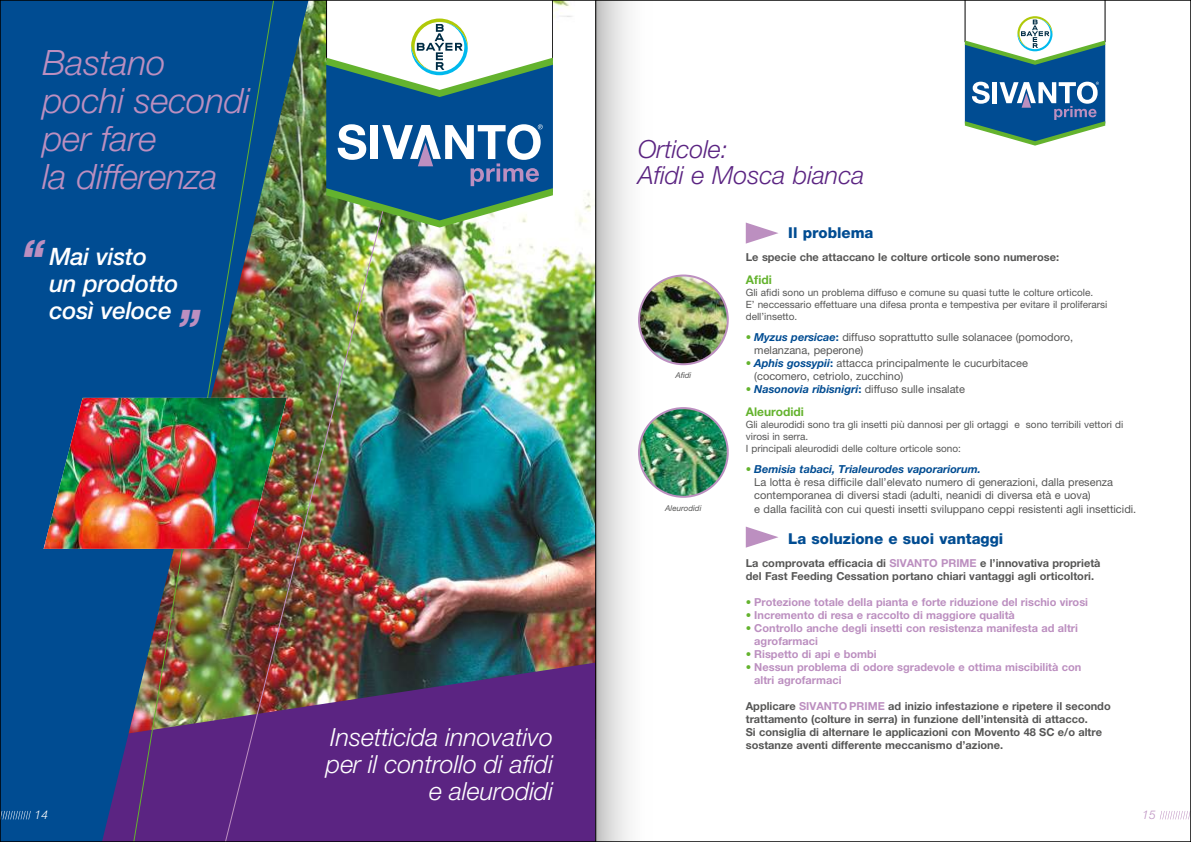
<style>
.page{position:relative;width:1191px;height:842px;background:#fff}
.page>*{position:absolute;margin:0;border:0;box-sizing:border-box;transform-origin:0 0}
.t1{font:italic 900 45px "Helvetica Neue LT Std";color:#bc8fc0;scale:.95 1}
.t2{font:italic 300 35px/38px "Helvetica Neue LT Std";letter-spacing:-.01em;color:#bc8fc0}
.t3{font:italic 300 25px/27px "Helvetica Neue LT Std";color:#fff;text-align:right}
.t4{font:italic 300 25px/26px "Helvetica Neue LT Std";color:#5b2482}
.t5{font:italic 500 24px/27px "Helvetica Neue LT Std";letter-spacing:-.01em;color:#fff}
.t6{font:800 15px "Helvetica Neue LT Std";color:#004c92}
.t7{font:700 12px "Helvetica Neue LT Std";color:#64b32e}
.t8{font:italic 300 12px "Helvetica Neue LT Std";color:#fff}
.t9{font:italic 300 12px "Helvetica Neue LT Std";color:#bc8fc0}
.t10{font:11px/13px "Helvetica Neue LT Std";color:#565655}
.t11{font:700 11px/13px "Helvetica Neue LT Std";color:#565655}
.t12{font:700 11px/13px "Helvetica Neue LT Std";color:#bc8fc0}
.t13{font:10px/12px "Helvetica Neue LT Std";color:#565655}
.t14{font:italic 8px "Helvetica Neue LT Std";color:#565655}
.s1{font-weight:700;color:#64b32e}
.s2{font-weight:700;font-style:italic;color:#004c92}
.s3{font-weight:700;color:#004c92}
.s4{color:#bc8fc0}
.s5{color:#64b32e}
</style>
<div class="page">
<svg style="left:964px;top:2px;width:141px;height:144px"></svg>
<img style="left:440px;top:2px;width:155px;height:661px">
<div style="left:440px;top:663px;width:155px;height:177px;background:#5b2482"></div>
<div style="left:2px;top:2px;width:128px;height:838px;background:#004c92"></div>
<img style="left:277px;top:2px;width:163px;height:838px">
<img style="left:130px;top:2px;width:147px;height:838px">
<svg style="left:326px;top:2px;width:227px;height:226px"></svg>
<img style="left:44px;top:398px;width:243px;height:151px">
<img style="left:639px;top:275px;width:89px;height:89px;border-radius:44px">
<div style="left:638px;top:274px;width:91px;height:91px;border:2px solid #bc8fc0;border-radius:50%"></div>
<img style="left:639px;top:408px;width:89px;height:89px;border-radius:44px">
<div style="left:638px;top:407px;width:91px;height:91px;border:2px solid #bc8fc0;border-radius:50%"></div>
<svg style="left:746px;top:223px;width:32px;height:21px"></svg>
<svg style="left:746px;top:527px;width:32px;height:21px"></svg>
<svg style="left:1160px;top:811px;width:29px;height:8px"></svg>
<svg style="left:2px;top:811px;width:29px;height:8px"></svg>
<svg style="left:596px;top:2px;width:56px;height:838px"></svg>
<hr style="left:595px;top:0;width:1px;height:842px;background:#000">
<h2 class="t2" style="left:43px;top:43px;width:209px">Bastano pochi secondi per fare<br>la differenza</h2>
<h1 class="t1" style="left:22px;top:228px;width:25px">“</h1>
<h3 class="t5" style="left:49px;top:243px;width:131px">Mai visto un prodotto così veloce</h3>
<h1 class="t1" style="left:177px;top:298px;width:25px">”</h1>
<h3 class="t3" style="left:326px;top:723px;width:228px">Insetticida innovativo per il controllo di afidi e aleurodidi</h3>
<h3 class="t4" style="left:638px;top:136px;width:228px">Orticole:<br>Afidi e Mosca bianca</h3>
<p class="t14" style="left:675px;top:371px;width:18px">Afidi</p>
<p class="t14" style="left:665px;top:503px;width:38px">Aleurodidi</p>
<h3 class="t6" style="left:788px;top:223px;width:87px">Il problema</h3>
<p class="t11" style="left:746px;top:250px;width:315px">Le specie che attaccano le colture orticole sono numerose:</p>
<p class="t7" style="left:746px;top:272px;width:27px">Afidi</p>
<p class="t13" style="left:746px;top:286px;width:363px">Gli afidi sono un problema diffuso e comune su quasi tutte le colture orticole.<br>E’ neccessario effettuare una difesa pronta e tempestiva per evitare il proliferarsi dell’insetto.</p>
<p class="t10" style="left:754px;top:330px;width:320px;text-indent:-9px"><span class="s1">•</span> <span class="s2">Myzus persicae</span><span class="s3">:</span> diffuso soprattutto sulle solanacee (pomodoro, melanzana, peperone)</p>
<p class="t10" style="left:754px;top:356px;width:275px;text-indent:-9px"><span class="s1">•</span> <span class="s2">Aphis gossypii</span><span class="s3">:</span> attacca principalmente le cucurbitacee (cocomero, cetriolo, zucchino)</p>
<p class="t10" style="left:746px;top:382px;width:221px"><span class="s1">•</span> <span class="s2">Nasonovia ribisnigri</span><span class="s3">:</span> diffuso sulle insalate</p>
<p class="t7" style="left:746px;top:404px;width:60px">Aleurodidi</p>
<p class="t13" style="left:746px;top:418px;width:379px">Gli aleurodidi sono tra gli insetti più dannosi per gli ortaggi e sono terribili vettori di virosi in serra.<br>I principali aleurodidi delle colture orticole sono:</p>
<p class="t10" style="left:754px;top:462px;width:360px;text-indent:-9px"><span class="s1">•</span> <span class="s2">Bemisia tabaci, Trialeurodes vaporariorum.<br></span>La lotta è resa difficile dall’elevato numero di generazioni, dalla presenza contemporanea di diversi stadi (adulti, neanidi di diversa età e uova)</p>
<p class="t10" style="left:754px;top:502px;width:383px">e dalla facilità con cui questi insetti sviluppano ceppi resistenti agli insetticidi.</p>
<h3 class="t6" style="left:788px;top:529px;width:216px">La soluzione e suoi vantaggi</h3>
<p class="t11" style="left:746px;top:556px;width:356px">La comprovata efficacia di <span class="s4">SIVANTO PRIME</span> e l’innovativa proprietà del Fast Feeding Cessation portano chiari vantaggi agli orticoltori.</p>
<p class="t12" style="left:746px;top:595px;width:344px"><span class="s5">•</span> Protezione totale della pianta e forte riduzione del rischio virosi</p>
<p class="t12" style="left:746px;top:608px;width:271px"><span class="s5">•</span> Incremento di resa e raccolto di maggiore qualità</p>
<p class="t12" style="left:754px;top:621px;width:325px;text-indent:-9px"><span class="s5">•</span> Controllo anche degli insetti con resistenza manifesta ad altri agrofarmaci</p>
<p class="t12" style="left:746px;top:647px;width:132px"><span class="s5">•</span> Rispetto di api e bombi</p>
<p class="t12" style="left:754px;top:660px;width:329px;text-indent:-9px"><span class="s5">•</span> Nessun problema di odore sgradevole e ottima miscibilità con altri agrofarmaci</p>
<p class="t11" style="left:746px;top:699px;width:366px">Applicare <span class="s4">SIVANTO PRIME</span> ad inizio infestazione e ripetere il secondo trattamento (colture in serra) in funzione dell’intensità di attacco.<br>Si consiglia di alternare le applicazioni con Movento 48 SC e/o altre sostanze aventi differente meccanismo d’azione.</p>
<p class="t8" style="left:35px;top:808px;width:15px">14</p>
<p class="t9" style="left:1142px;top:808px;width:15px">15</p>
</div>
